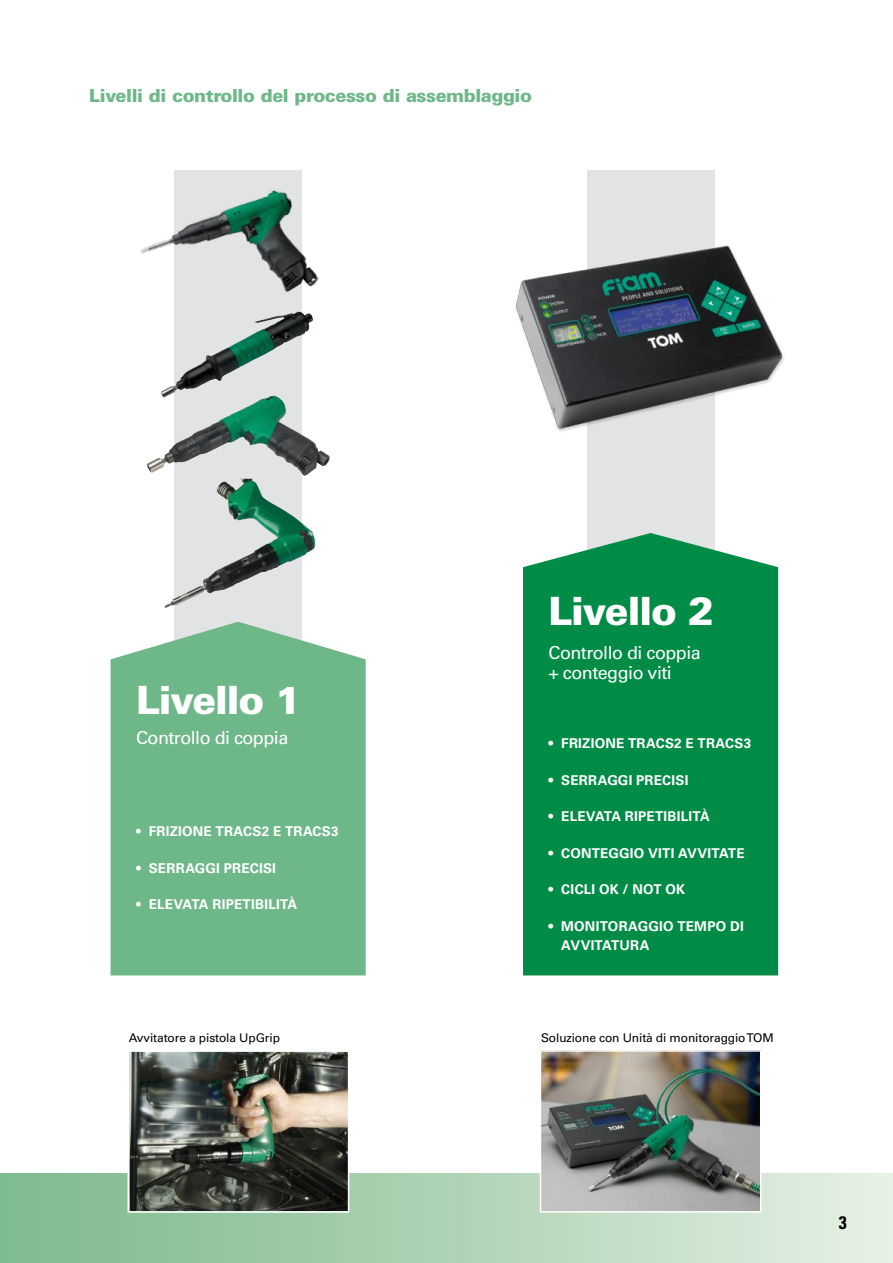
<style>
.page{position:relative;width:893px;height:1263px;background:#fff}
.page>*{position:absolute;margin:0;border:0;box-sizing:border-box;transform-origin:0 0}
.t1{font:900 39px "Univers LT Std";letter-spacing:-.03em;color:#fff}
.t2{font:18px/19.5px "Univers LT Std";letter-spacing:-.03em;color:#fff}
.t3{font:900 18px "Univers LT Std";letter-spacing:-.025em;color:#6eb789}
.t4{font:700 condensed 18px "Univers LT Std";color:#000}
.t5{font:700 13.5px "Univers LT Std";letter-spacing:.015em;color:#fff}
.t6{font:12px "Univers LT Std";letter-spacing:-.01em;color:#000}
</style>
<div class="page">
<div style="left:0;top:1174px;width:893px;height:89px;background:linear-gradient(to right,#7bb88b,#e6f0e4)"></div>
<svg style="left:174px;top:170px;width:128px;height:452px;background:#c1c9c8"></svg>
<div style="left:587px;top:170px;width:127px;height:516px;background:#e2e3e4"></div>
<div style="left:111px;top:622px;width:255px;height:353px;background:#6eb789"></div>
<div style="left:523px;top:533px;width:255px;height:442px;background:#008c46"></div>
<img style="left:147px;top:398px;width:127px;height:75px">
<img style="left:164px;top:479px;width:127px;height:129px">
<img style="left:161px;top:311px;width:152px;height:87px">
<img style="left:543px;top:1053px;width:215px;height:156px">
<div style="left:540px;top:1050px;width:221px;height:162px;border:2px solid #fff"></div>
<img style="left:516px;top:225px;width:268px;height:214px">
<img style="left:131px;top:1053px;width:215px;height:157px">
<div style="left:128px;top:1050px;width:221px;height:163px;border:2px solid #fff"></div>
<img style="left:140px;top:184px;width:179px;height:116px">
<h2 class="t3" style="left:89px;top:85px;width:444px">Livelli di controllo del processo di assemblaggio</h2>
<h1 class="t1" style="left:549px;top:587px;width:167px">Livello 2</h1>
<h2 class="t2" style="left:549px;top:643px;width:154px">Controllo di coppia + conteggio viti</h2>
<h1 class="t1" style="left:136px;top:675px;width:167px">Livello 1</h1>
<h2 class="t2" style="left:136px;top:728px;width:154px">Controllo di coppia</h2>
<p class="t5" style="left:549px;top:735px;width:52px">• FRIZIONE</p>
<p class="t5" style="left:628px;top:735px;width:11px">TRACS</p>
<p class="t5" style="left:674px;top:735px;width:78px">2 E TRACS3</p>
<p class="t5" style="left:549px;top:772px;width:23px">• SERRAGGI</p>
<p class="t5" style="left:636px;top:772px;width:17px">PRECISI</p>
<p class="t5" style="left:549px;top:808px;width:39px">• ELEVATA</p>
<p class="t5" style="left:625px;top:808px;width:86px">RIPETI BILITÀ</p>
<p class="t5" style="left:549px;top:845px;width:23px">• CONTEGGIO</p>
<p class="t5" style="left:648px;top:845px;width:8px">VITI</p>
<p class="t5" style="left:678px;top:845px;width:10px">AVVITATE</p>
<p class="t5" style="left:549px;top:881px;width:95px">• CICLIOK / NOT</p>
<p class="t5" style="left:666px;top:881px;width:21px">OK</p>
<p class="t5" style="left:549px;top:918px;width:36px">• MONITORAGGIO</p>
<p class="t5" style="left:677px;top:918px;width:66px">TEMPO DI</p>
<p class="t5" style="left:561px;top:937px;width:10px">AVVITAT</p>
<p class="t5" style="left:619px;top:937px;width:21px">URA</p>
<p class="t5" style="left:136px;top:824px;width:52px">• FRIZIONE</p>
<p class="t5" style="left:216px;top:824px;width:11px">TRACS</p>
<p class="t5" style="left:262px;top:824px;width:78px">2 E TRACS3</p>
<p class="t5" style="left:136px;top:860px;width:23px">• SERRAGGI</p>
<p class="t5" style="left:224px;top:860px;width:17px">PRECISI</p>
<p class="t5" style="left:136px;top:897px;width:39px">• ELEVATA</p>
<p class="t5" style="left:212px;top:897px;width:86px">RIPETI BILITÀ</p>
<p class="t6" style="left:129px;top:1030px;width:153px">Avvitatore a pistola UpGrip</p>
<p class="t6" style="left:541px;top:1030px;width:234px">Soluzione con Unità di monitoraggio TOM</p>
<h2 class="t4" style="left:839px;top:1212px;width:9px">3</h2>
</div>
